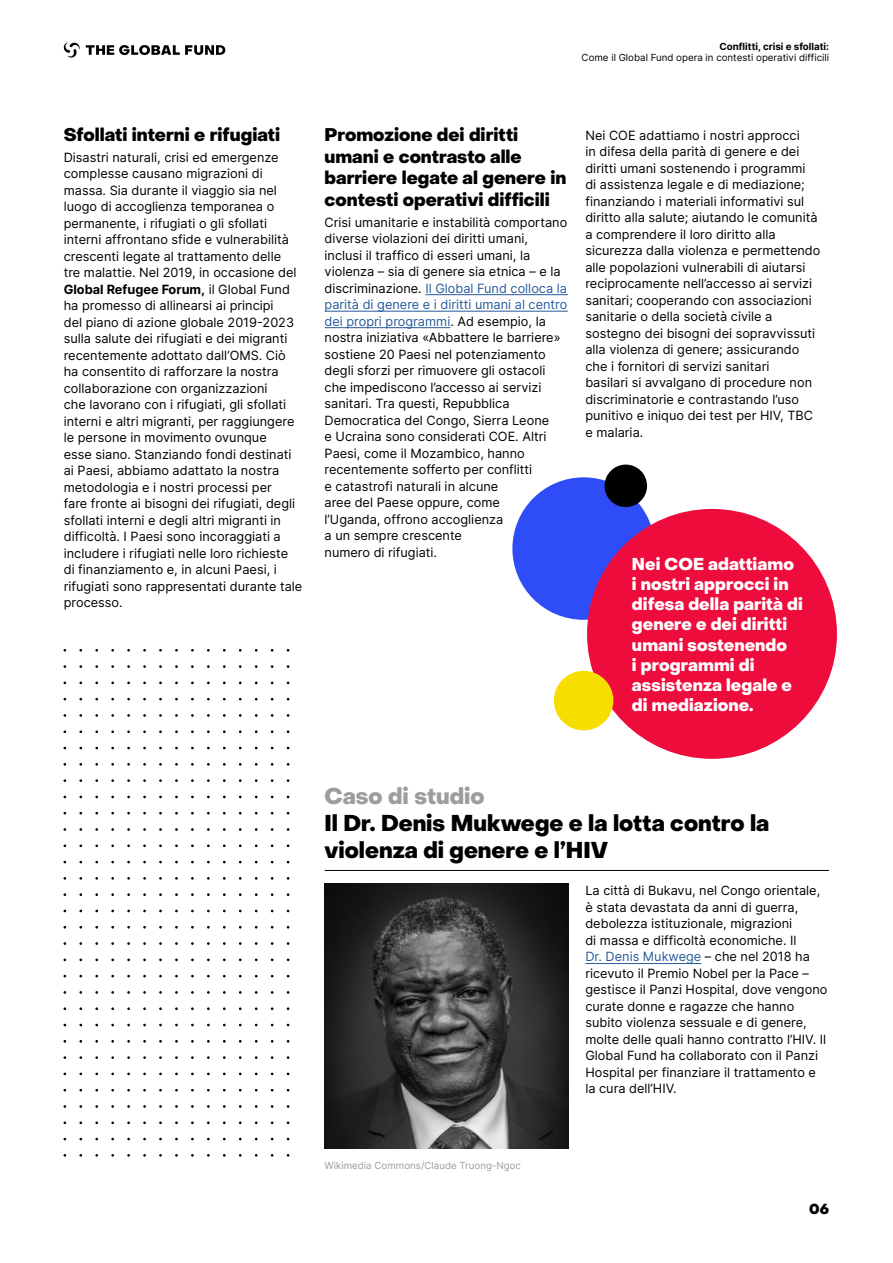
<style>
.page{position:relative;width:893px;height:1263px;background:#fff}
.page>*{position:absolute;margin:0;border:0;box-sizing:border-box;transform-origin:0 0}
.t1{font:800 22.5px/27px "Object Sans";color:#000}
.t2{font:800 22.5px "Object Sans";color:#9d9d9c}
.t3{font:800 18px/21.6px "Object Sans";color:#000}
.t4{font:800 16.8px/20.2px "Object Sans";letter-spacing:.005em;color:#fff}
.t5{font:800 14.25px "Object Sans";color:#000}
.t6{font:12.75px/16.5px "Inter";color:#000}
.t7{font:9.75px "Inter";color:#000}
.t8{font:9.75px "Inter";color:#9d9d9c}
.t9{font:700 9.75px "Inter";color:#000}
.s1{font-weight:700}
.s2{color:#275b9b}
</style>
<div class="page">
<svg style="left:63px;top:909px;width:4px;height:4px"></svg>
<svg style="left:270px;top:909px;width:4px;height:4px"></svg>
<svg style="left:286px;top:909px;width:4px;height:4px"></svg>
<svg style="left:63px;top:974px;width:4px;height:4px"></svg>
<svg style="left:270px;top:974px;width:4px;height:4px"></svg>
<svg style="left:63px;top:681px;width:4px;height:4px"></svg>
<svg style="left:270px;top:681px;width:4px;height:4px"></svg>
<svg style="left:286px;top:681px;width:4px;height:4px"></svg>
<svg style="left:63px;top:1072px;width:4px;height:4px"></svg>
<svg style="left:270px;top:1072px;width:4px;height:4px"></svg>
<svg style="left:286px;top:1072px;width:4px;height:4px"></svg>
<svg style="left:63px;top:746px;width:4px;height:4px"></svg>
<svg style="left:270px;top:746px;width:4px;height:4px"></svg>
<svg style="left:286px;top:746px;width:4px;height:4px"></svg>
<svg style="left:63px;top:1137px;width:4px;height:4px"></svg>
<svg style="left:270px;top:1137px;width:4px;height:4px"></svg>
<svg style="left:286px;top:1137px;width:4px;height:4px"></svg>
<svg style="left:63px;top:795px;width:4px;height:4px"></svg>
<svg style="left:270px;top:795px;width:4px;height:4px"></svg>
<svg style="left:286px;top:795px;width:4px;height:4px"></svg>
<svg style="left:63px;top:860px;width:4px;height:4px"></svg>
<svg style="left:270px;top:860px;width:4px;height:4px"></svg>
<svg style="left:286px;top:860px;width:4px;height:4px"></svg>
<svg style="left:63px;top:958px;width:4px;height:4px"></svg>
<svg style="left:270px;top:958px;width:4px;height:4px"></svg>
<svg style="left:286px;top:958px;width:4px;height:4px"></svg>
<svg style="left:63px;top:1023px;width:4px;height:4px"></svg>
<svg style="left:254px;top:1023px;width:4px;height:4px"></svg>
<svg style="left:270px;top:1023px;width:4px;height:4px"></svg>
<svg style="left:286px;top:1023px;width:4px;height:4px"></svg>
<hr style="left:425px;top:294px;width:143px;height:1px;background:#275b9b">
<hr style="left:325px;top:311px;width:243px;height:1px;background:#275b9b">
<hr style="left:325px;top:327px;width:125px;height:1px;background:#275b9b">
<div style="left:512px;top:477px;width:143px;height:143px;background:#2e4df9;border-radius:50%"></div>
<div style="left:587px;top:509px;width:250px;height:250px;background:#ee0c3d;border-radius:50%"></div>
<div style="left:554px;top:671px;width:59px;height:59px;background:#f6de00;border-radius:50%"></div>
<div style="left:604px;top:465px;width:43px;height:42px;background:#000;border-radius:50%"></div>
<img style="left:325px;top:883px;width:243px;height:265px">
<hr style="left:585px;top:963px;width:116px;height:1px;background:#275b9b">
<hr style="left:325px;top:870px;width:504px;height:1px;background:#000">
<svg style="left:64px;top:43px;width:16px;height:15px"></svg>
<svg style="left:86px;top:45px;width:28px;height:10px"></svg>
<svg style="left:119px;top:45px;width:31px;height:10px"></svg>
<svg style="left:151px;top:45px;width:29px;height:10px"></svg>
<svg style="left:185px;top:45px;width:29px;height:10px"></svg>
<svg style="left:216px;top:45px;width:9px;height:10px"></svg>
<p class="t9" style="left:719px;top:39px;width:111px">Conflitti, crisi e sfollati:</p>
<p class="t7" style="left:582px;top:51px;width:249px">Come il Global Fund opera in contesti operativi difficili</p>
<h2 class="t3" style="left:64px;top:124px;width:218px">Sfollati interni e rifugiati</h2>
<p class="t6" style="left:64px;top:149px;width:240px">Disastri naturali, crisi ed emergenze complesse causano migrazioni di massa. Sia durante il viaggio sia nel luogo di accoglienza temporanea o permanente, i rifugiati o gli sfollati interni affrontano sfide e vulnerabilità crescenti legate al trattamento delle<br>tre malattie. Nel 2019, in occasione del <span class="s1">Global Refugee Forum,</span> il Global Fund ha promesso di allinearsi ai principi<br>del piano di azione globale 2019-2023 sulla salute dei rifugiati e dei migranti recentemente adottato dall’OMS. Ciò ha consentito di rafforzare la nostra collaborazione con organizzazioni<br>che lavorano con i rifugiati, gli sfollati interni e altri migranti, per raggiungere le persone in movimento ovunque<br>esse siano. Stanziando fondi destinati ai Paesi, abbiamo adattato la nostra metodologia e i nostri processi per<br>fare fronte ai bisogni dei rifugiati, degli sfollati interni e degli altri migranti in difficoltà. I Paesi sono incoraggiati a includere i rifugiati nelle loro richieste<br>di finanziamento e, in alcuni Paesi, i rifugiati sono rappresentati durante tale processo.</p>
<h2 class="t3" style="left:325px;top:124px;width:243px">Promozione dei diritti umani e contrasto alle barriere legate al genere in contesti operativi difficili</h2>
<p class="t6" style="left:325px;top:213px;width:244px">Crisi umanitarie e instabilità comportano diverse violazioni dei diritti umani, inclusi il traffico di esseri umani, la violenza – sia di genere sia etnica – e la discriminazione. <span class="s2">Il Global Fund colloca la parità di genere e i diritti umani al centro dei propri programmi</span>. Ad esempio, la nostra iniziativa «Abbattere le barriere» sostiene 20 Paesi nel potenziamento degli sforzi per rimuovere gli ostacoli che impediscono l’accesso ai servizi sanitari. Tra questi, Repubblica Democratica del Congo, Sierra Leone<br>e Ucraina sono considerati COE. Altri Paesi, come il Mozambico, hanno recentemente sofferto per conflitti<br>e catastrofi naturali in alcune<br>aree del Paese oppure, come<br>l’Uganda, offrono accoglienza<br>a un sempre crescente<br>numero di rifugiati.</p>
<p class="t6" style="left:585px;top:127px;width:237px">Nei COE adattiamo i nostri approcci<br>in difesa della parità di genere e dei diritti umani sostenendo i programmi<br>di assistenza legale e di mediazione; finanziando i materiali informativi sul diritto alla salute; aiutando le comunità a comprendere il loro diritto alla sicurezza dalla violenza e permettendo alle popolazioni vulnerabili di aiutarsi reciprocamente nell’accesso ai servizi sanitari; cooperando con associazioni sanitarie o della società civile a sostegno dei bisogni dei sopravvissuti alla violenza di genere; assicurando che i fornitori di servizi sanitari<br>basilari si avvalgano di procedure non discriminatorie e contrastando l’uso punitivo e iniquo dei test per HIV, TBC e malaria.</p>
<h3 class="t4" style="left:632px;top:554px;width:172px">Nei COE adattiamo i nostri approcci in difesa della parità di genere e dei diritti umani sostenendo<br>i programmi di assistenza legale e di mediazione.</h3>
<h1 class="t2" style="left:325px;top:782px;width:162px">Caso di studio</h1>
<h1 class="t1" style="left:325px;top:810px;width:446px">Il Dr. Denis Mukwege e la lotta contro la violenza di genere e l’HIV</h1>
<p class="t8" style="left:325px;top:1159px;width:198px">Wikimedia Commons/Claude Truong-Ngoc</p>
<p class="t6" style="left:585px;top:882px;width:244px">La città di Bukavu, nel Congo orientale, è stata devastata da anni di guerra, debolezza istituzionale, migrazioni<br>di massa e difficoltà economiche. Il<br><span class="s2">Dr. Denis Mukwege</span> – che nel 2018 ha ricevuto il Premio Nobel per la Pace – gestisce il Panzi Hospital, dove vengono curate donne e ragazze che hanno subito violenza sessuale e di genere, molte delle quali hanno contratto l’HIV. Il Global Fund ha collaborato con il Panzi Hospital per finanziare il trattamento e la cura dell’HIV.</p>
<p class="t5" style="left:809px;top:1200px;width:22px">06</p>
</div>
